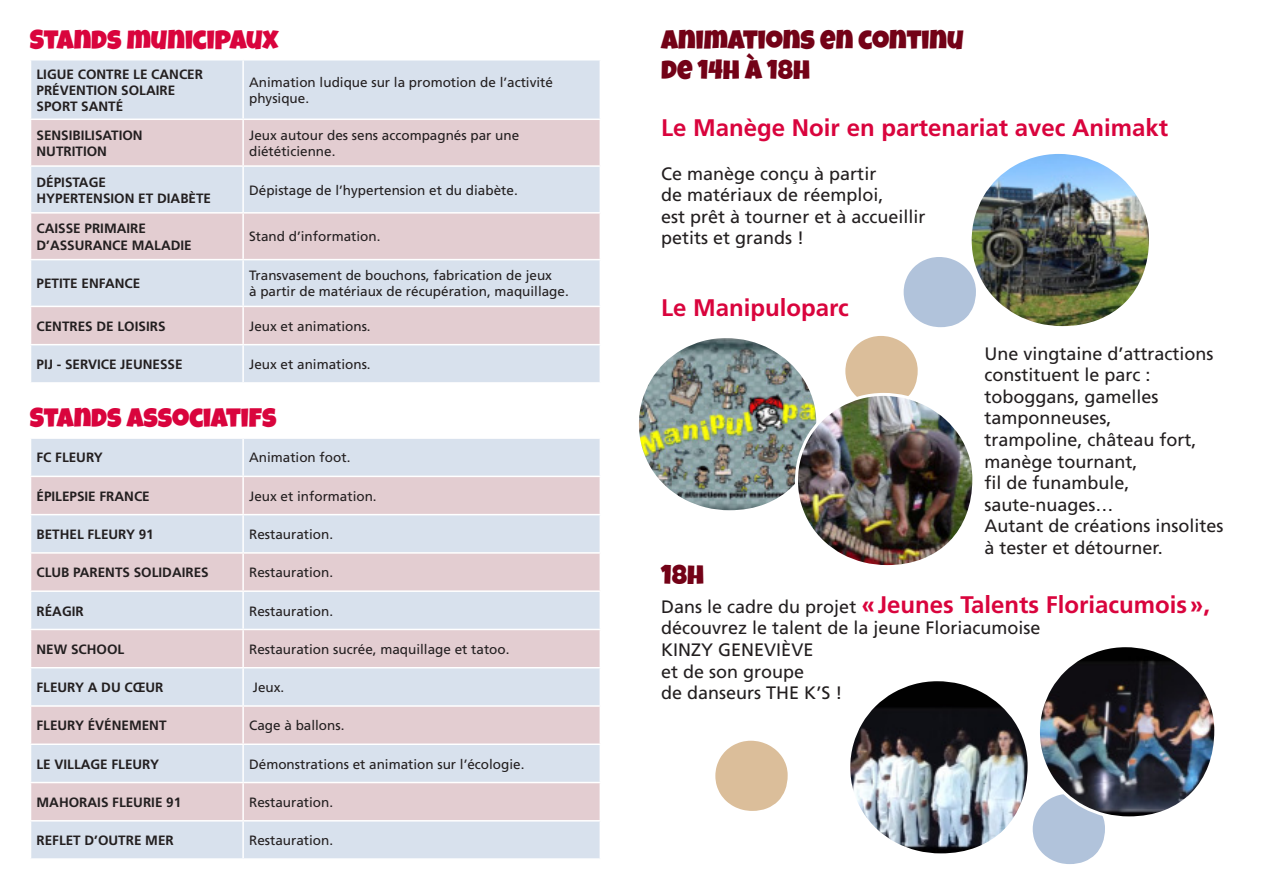
<style>
.page{position:relative;width:1263px;height:893px;background:#fff}
.page>*{position:absolute;margin:0;border:0;box-sizing:border-box;transform-origin:0 0}
.t1{font:27px "Luckiest Guy";color:#d9043d}
.t2{font:27px/30px "Luckiest Guy";color:#730217}
.t3{font:700 24px "Frutiger";color:#d9043d}
.t4{font:18px/21.6px "Frutiger";color:#231f20}
.t5{font:13.5px/16.2px "Frutiger";color:#231f20}
.t6{font:700 13.5px/16.2px "Frutiger";color:#231f20}
.s1{font-weight:400;font-size:18px;color:#231f20}
</style>
<div class="page">
<svg style="left:715px;top:741px;width:73px;height:70px"></svg>
<div style="left:31px;top:61px;width:569px;height:321px;background:#d8e1ed"></div>
<svg style="left:31px;top:120px;width:569px;height:224px;background:#ded5dc"></svg>
<hr style="left:242px;top:61px;width:2px;height:58px;background:#fff">
<hr style="left:30px;top:119px;width:213px;height:1px;background:#fff">
<hr style="left:243px;top:119px;width:358px;height:1px;background:#fff">
<hr style="left:242px;top:120px;width:2px;height:45px;background:#fff">
<hr style="left:30px;top:165px;width:213px;height:2px;background:#fff">
<hr style="left:243px;top:165px;width:358px;height:2px;background:#fff">
<hr style="left:242px;top:167px;width:2px;height:45px;background:#fff">
<hr style="left:242px;top:260px;width:2px;height:46px;background:#fff">
<hr style="left:242px;top:345px;width:2px;height:37px;background:#fff">
<hr style="left:30px;top:212px;width:213px;height:2px;background:#fff">
<hr style="left:30px;top:259px;width:213px;height:1px;background:#fff">
<hr style="left:243px;top:212px;width:358px;height:2px;background:#fff">
<hr style="left:242px;top:214px;width:2px;height:45px;background:#fff">
<hr style="left:243px;top:259px;width:358px;height:1px;background:#fff">
<hr style="left:243px;top:306px;width:358px;height:1px;background:#fff">
<hr style="left:243px;top:344px;width:358px;height:1px;background:#fff">
<hr style="left:30px;top:306px;width:213px;height:1px;background:#fff">
<hr style="left:242px;top:307px;width:2px;height:37px;background:#fff">
<hr style="left:30px;top:344px;width:213px;height:1px;background:#fff">
<div style="left:31px;top:439px;width:569px;height:419px;background:#d8e1ed"></div>
<svg style="left:31px;top:477px;width:569px;height:343px;background:#ded6dd"></svg>
<hr style="left:242px;top:477px;width:2px;height:37px;background:#fff">
<hr style="left:242px;top:554px;width:2px;height:36px;background:#fff">
<hr style="left:242px;top:630px;width:2px;height:37px;background:#fff">
<hr style="left:242px;top:707px;width:2px;height:36px;background:#fff">
<hr style="left:30px;top:476px;width:213px;height:1px;background:#fff">
<hr style="left:242px;top:439px;width:2px;height:37px;background:#fff">
<hr style="left:243px;top:476px;width:358px;height:1px;background:#fff">
<hr style="left:30px;top:514px;width:213px;height:1px;background:#fff">
<hr style="left:30px;top:552px;width:213px;height:2px;background:#fff">
<hr style="left:243px;top:514px;width:358px;height:1px;background:#fff">
<hr style="left:242px;top:515px;width:2px;height:37px;background:#fff">
<hr style="left:243px;top:552px;width:358px;height:2px;background:#fff">
<hr style="left:30px;top:590px;width:213px;height:2px;background:#fff">
<hr style="left:30px;top:629px;width:213px;height:1px;background:#fff">
<hr style="left:243px;top:590px;width:358px;height:2px;background:#fff">
<hr style="left:242px;top:592px;width:2px;height:37px;background:#fff">
<hr style="left:243px;top:629px;width:358px;height:1px;background:#fff">
<hr style="left:30px;top:667px;width:213px;height:1px;background:#fff">
<hr style="left:30px;top:705px;width:213px;height:2px;background:#fff">
<hr style="left:243px;top:667px;width:358px;height:1px;background:#fff">
<hr style="left:242px;top:668px;width:2px;height:37px;background:#fff">
<hr style="left:243px;top:705px;width:358px;height:2px;background:#fff">
<hr style="left:243px;top:743px;width:358px;height:2px;background:#fff">
<hr style="left:30px;top:743px;width:213px;height:2px;background:#fff">
<hr style="left:242px;top:745px;width:2px;height:37px;background:#fff">
<hr style="left:243px;top:782px;width:358px;height:1px;background:#fff">
<hr style="left:30px;top:782px;width:213px;height:1px;background:#fff">
<hr style="left:242px;top:783px;width:2px;height:37px;background:#fff">
<hr style="left:243px;top:820px;width:358px;height:1px;background:#fff">
<hr style="left:30px;top:820px;width:213px;height:1px;background:#fff">
<hr style="left:242px;top:821px;width:2px;height:37px;background:#fff">
<img style="left:1033px;top:647px;width:182px;height:217px">
<img style="left:639px;top:336px;width:334px;height:230px">
<img style="left:850px;top:681px;width:177px;height:172px">
<img style="left:904px;top:154px;width:245px;height:173px">
<h1 class="t1" style="left:30px;top:24px;width:250px">STANDS MUNICIPAUX</h1>
<p class="t6" style="left:37px;top:67px;width:168px">LIGUE CONTRE LE CANCER<br>PRÉVENTION SOLAIRE<br>SPORT SANTÉ</p>
<p class="t5" style="left:249px;top:75px;width:305px">Animation ludique sur la promotion de l’activité physique.</p>
<p class="t6" style="left:37px;top:128px;width:108px">SENSIBILISATION<br>NUTRITION</p>
<p class="t5" style="left:249px;top:128px;width:272px">Jeux autour des sens accompagnés par une diététicienne.</p>
<p class="t6" style="left:37px;top:175px;width:176px">DÉPISTAGE<br>HYPERTENSION ET DIABÈTE</p>
<p class="t5" style="left:249px;top:183px;width:270px">Dépistage de l’hypertension et du diabète.</p>
<p class="t6" style="left:37px;top:222px;width:157px">CAISSE PRIMAIRE<br>D’ASSURANCE MALADIE</p>
<p class="t5" style="left:249px;top:230px;width:133px">Stand d’information.</p>
<p class="t6" style="left:37px;top:276px;width:105px">PETITE ENFANCE</p>
<p class="t5" style="left:249px;top:268px;width:321px">Transvasement de bouchons, fabrication de jeux<br>à partir de matériaux de récupération, maquillage.</p>
<p class="t6" style="left:37px;top:319px;width:131px">CENTRES DE LOISIRS</p>
<p class="t5" style="left:249px;top:319px;width:123px">Jeux et animations.</p>
<p class="t6" style="left:37px;top:357px;width:148px">PIJ - SERVICE JEUNESSE</p>
<p class="t5" style="left:249px;top:357px;width:123px">Jeux et animations.</p>
<h1 class="t1" style="left:30px;top:402px;width:248px">STANDS ASSOCIATIFS</h1>
<p class="t6" style="left:37px;top:451px;width:68px">FC FLEURY</p>
<p class="t5" style="left:249px;top:451px;width:103px">Animation foot.</p>
<p class="t6" style="left:37px;top:489px;width:115px">ÉPILEPSIE FRANCE</p>
<p class="t5" style="left:249px;top:489px;width:129px">Jeux et information.</p>
<p class="t6" style="left:37px;top:527px;width:119px">BETHEL FLEURY 91</p>
<p class="t5" style="left:249px;top:527px;width:86px">Restauration.</p>
<p class="t6" style="left:37px;top:566px;width:174px">CLUB PARENTS SOLIDAIRES</p>
<p class="t5" style="left:249px;top:566px;width:86px">Restauration.</p>
<p class="t6" style="left:37px;top:604px;width:49px">RÉAGIR</p>
<p class="t5" style="left:249px;top:604px;width:86px">Restauration.</p>
<p class="t6" style="left:37px;top:642px;width:89px">NEW SCHOOL</p>
<p class="t5" style="left:249px;top:642px;width:262px">Restauration sucrée, maquillage et tatoo.</p>
<p class="t6" style="left:37px;top:680px;width:128px">FLEURY A DU CŒUR</p>
<p class="t5" style="left:253px;top:680px;width:33px">Jeux.</p>
<p class="t6" style="left:37px;top:719px;width:132px">FLEURY ÉVÉNEMENT</p>
<p class="t5" style="left:249px;top:719px;width:97px">Cage à ballons.</p>
<p class="t6" style="left:37px;top:757px;width:124px">LE VILLAGE FLEURY</p>
<p class="t5" style="left:249px;top:757px;width:277px">Démonstrations et animation sur l’écologie.</p>
<p class="t6" style="left:37px;top:795px;width:146px">MAHORAIS FLEURIE 91</p>
<p class="t5" style="left:249px;top:795px;width:86px">Restauration.</p>
<p class="t6" style="left:37px;top:833px;width:139px">REFLET D’OUTRE MER</p>
<p class="t5" style="left:249px;top:833px;width:86px">Restauration.</p>
<h1 class="t2" style="left:661px;top:23px;width:304px">ANIMATIONS EN CONTINU<br>DE 14H À 18H</h1>
<h2 class="t3" style="left:661px;top:118px;width:508px">Le Manège Noir en partenariat avec Animakt</h2>
<h3 class="t4" style="left:661px;top:164px;width:266px">Ce manège conçu à partir<br>de matériaux de réemploi,<br>est prêt à tourner et à accueillir petits et grands !</h3>
<h2 class="t3" style="left:661px;top:298px;width:189px">Le Manipuloparc</h2>
<h3 class="t4" style="left:984px;top:344px;width:241px">Une vingtaine d’attractions constituent le parc : toboggans, gamelles tamponneuses,<br>trampoline, château fort, manège tournant,<br>fil de funambule, saute-nuages…<br>Autant de créations insolites à tester et détourner.</h3>
<h1 class="t2" style="left:661px;top:558px;width:44px">18H</h1>
<h2 class="t3" style="left:661px;top:594px;width:550px"><span class="s1">Dans le cadre du projet</span> « Jeunes Talents Floriacumois »,</h2>
<h3 class="t4" style="left:661px;top:619px;width:381px">découvrez le talent de la jeune Floriacumoise<br>KINZY GENEVIÈVE<br>et de son groupe<br>de danseurs THE K’S !</h3>
</div>
